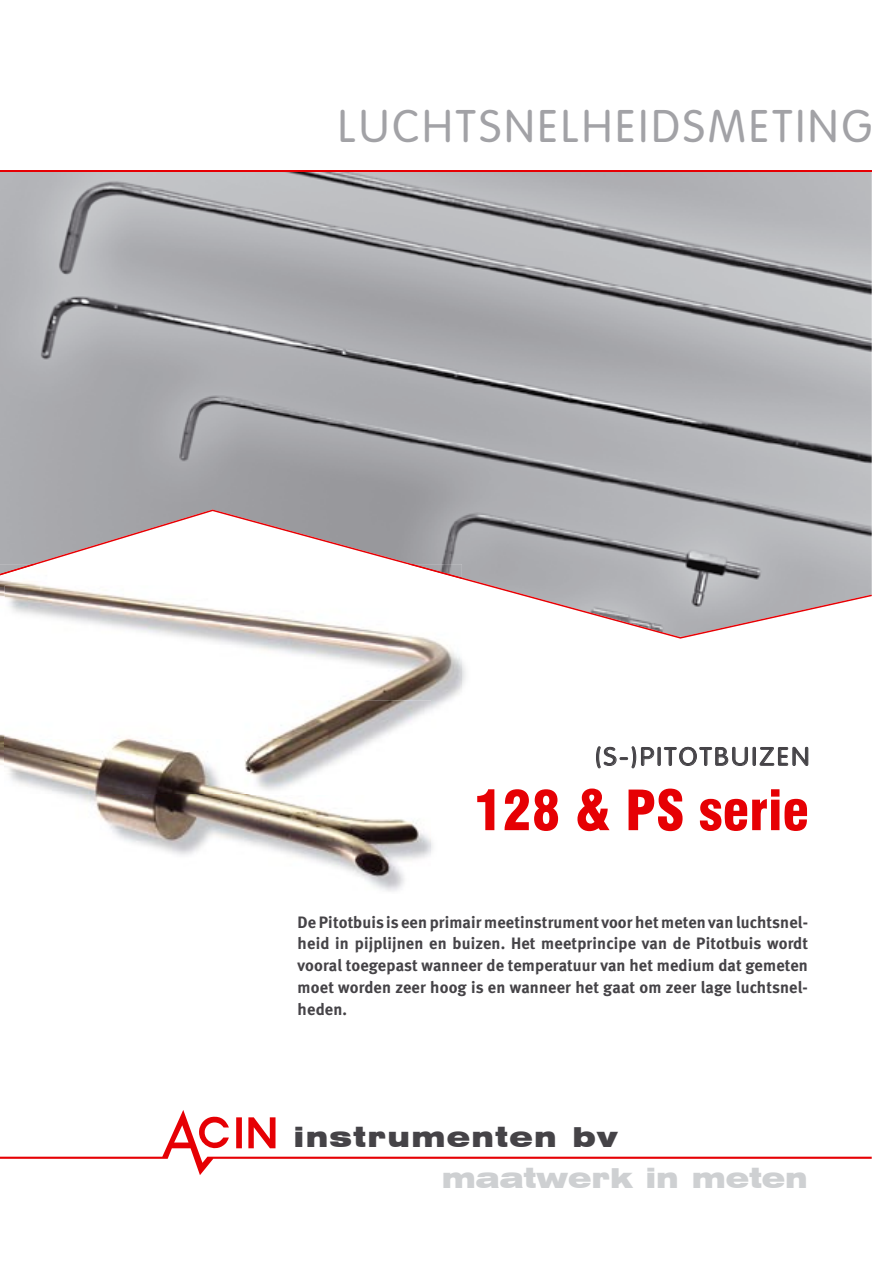
<style>
.page{position:relative;width:893px;height:1263px;background:#fff}
.page>*{position:absolute;margin:0;border:0;box-sizing:border-box;transform-origin:0 0}
.t1{font:900 condensed 54px "Swiss 721 BT";color:#e60004}
.t2{font:300 45px "VAG Rounded";letter-spacing:.075em;color:#a2a2a6}
.t3{font:900 expanded 27px "Swiss 721 BT";color:#ced0d2}
.t4{font:900 expanded 27px "Swiss 721 BT";letter-spacing:.05em;color:#454347}
.t5{font:300 25.05px "VAG Rounded";letter-spacing:.09em;color:#454347;scale:1.08 1}
.t6{font:16.5px/21.8px "Meta Bold LF";letter-spacing:.01em;color:#454347;text-align:justify}
</style>
<div class="page">
<svg style="left:0;top:1110px;width:872px;height:65px"></svg>
<img style="left:0;top:172px;width:872px;height:337px">
<hr style="left:0;top:170px;width:872px;height:2px;background:#e60004">
<svg style="left:0;top:509px;width:872px;height:130px"></svg>
<img style="left:0;top:579px;width:462px;height:131px">
<img style="left:0;top:564px;width:462px;height:15px">
<img style="left:0;top:700px;width:431px;height:191px">
<svg style="left:596px;top:746px;width:58px;height:23px"></svg>
<div style="left:658px;top:747px;width:3px;height:19px;border:1px solid #454347"></div>
<svg style="left:664px;top:746px;width:84px;height:20px"></svg>
<div style="left:753px;top:747px;width:3px;height:19px;border:1px solid #454347"></div>
<svg style="left:759px;top:746px;width:49px;height:20px"></svg>
<h2 class="t2" style="left:338px;top:100px;width:535px">LUCHTSNELHEIDSMETING</h2>
<h3 class="t5" style="left:595px;top:742px;width:200px">(S-)PITOTBUIZEN</h3>
<h1 class="t1" style="left:474px;top:778px;width:337px">128 &amp; PS serie</h1>
<p class="t6" style="left:298px;top:910px;width:512px">De Pitotbuis is een primair meetinstrument voor het meten van luchtsnel&shy;heid in pijplijnen en buizen. Het meetprincipe van de Pitotbuis wordt vooral toegepast wanneer de temperatuur van het medium dat gemeten moet worden zeer hoog is en wanneer het gaat om zeer lage luchtsnel&shy;heden.</p>
<h3 class="t4" style="left:293px;top:1121px;width:326px">instrumenten bv</h3>
<h3 class="t3" style="left:442px;top:1162px;width:368px">maatwerk in meten</h3>
</div>
